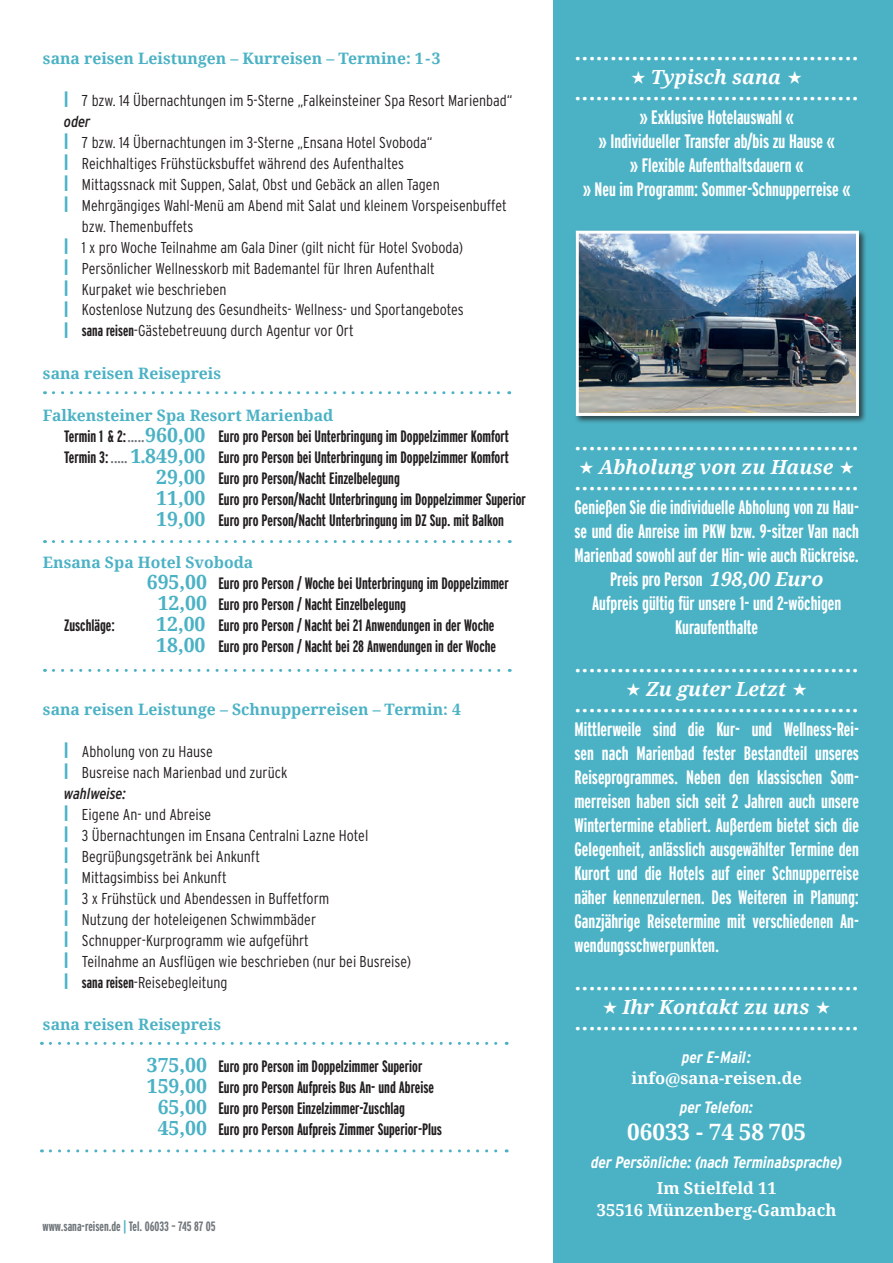
<style>
.page{position:relative;width:893px;height:1263px;background:#fff}
.page>*{position:absolute;margin:0;border:0;box-sizing:border-box;transform-origin:0 0}
.t1{font:700 22.5px "Droid Serif";color:#fff}
.t2{font:700 19.5px/24px "Interstate Compressed";color:#fff;text-align:center}
.t3{font:italic 700 19.5px "Droid Serif";color:#fff}
.t4{font:700 16.5px/21px "Interstate Compressed";color:#231f20}
.t5{font:italic 700 16.5px "Interstate Condensed";color:#fff}
.t6{font:700 16.5px/22.5px "Droid Serif";color:#fff;text-align:center}
.t7{font:300 15.75px/21px "Interstate Condensed";color:#231f20}
.t8{font:700 15.75px "Droid Serif";color:#4bb2c5}
.t9{font:italic 15.75px "Interstate Condensed";color:#231f20}
.t10{font:700 13.5px "Interstate Compressed";color:#6f757a}
.s1{font-weight:900;color:#4bb2c5}
.s2{font-family:"Interstate Compressed";font-weight:700}
.s3{color:#6f757a}
.s4{font-family:"Droid Serif";font-size:19.5px;color:#4bb2c5}
.s5{font-weight:400;font-style:italic}
.s6{color:#4bb2c5}
.s7{font-family:"Droid Serif";font-style:italic}
</style>
<div class="page">
<div style="left:553px;top:0;width:340px;height:1263px;background:#4bb2c5"></div>
<svg style="left:53px;top:391px;width:457px;height:3px"></svg>
<svg style="left:53px;top:669px;width:457px;height:3px"></svg>
<svg style="left:53px;top:540px;width:457px;height:3px"></svg>
<svg style="left:50px;top:1042px;width:457px;height:3px"></svg>
<svg style="left:50px;top:1149px;width:457px;height:3px"></svg>
<div style="left:574px;top:229px;width:293px;height:195px;background:#231f20;opacity:.75"></div>
<img style="left:580px;top:235px;width:275px;height:177px">
<div style="left:576px;top:231px;width:283px;height:185px;border:3px solid #fff"></div>
<p class="t8" style="left:43px;top:49px;width:399px">sana reisen Leistungen – Kurreisen – Termine: 1-3</p>
<p class="t7" style="left:64px;top:89px;width:450px"><span class="s1">|</span> 7 bzw. 14 Übernachtungen im 5-Sterne „Falkeinsteiner Spa Resort Marienbad“</p>
<p class="t9" style="left:64px;top:112px;width:28px">oder</p>
<p class="t7" style="left:64px;top:131px;width:370px"><span class="s1">|</span> 7 bzw. 14 Übernachtungen im 3-Sterne „Ensana Hotel Svoboda“</p>
<p class="t7" style="left:64px;top:152px;width:341px"><span class="s1">|</span> Reichhaltiges Frühstücksbuffet während des Aufenthaltes</p>
<p class="t7" style="left:64px;top:173px;width:377px"><span class="s1">|</span> Mittagssnack mit Suppen, Salat, Obst und Gebäck an allen Tagen</p>
<p class="t7" style="left:64px;top:194px;width:444px"><span class="s1">|</span> Mehrgängiges Wahl-Menü am Abend mit Salat und kleinem Vorspeisenbuffet</p>
<p class="t7" style="left:82px;top:215px;width:113px">bzw. Themenbuffets</p>
<p class="t7" style="left:64px;top:236px;width:400px"><span class="s1">|</span> 1 x pro Woche Teilnahme am Gala Diner (gilt nicht für Hotel Svoboda)</p>
<p class="t7" style="left:64px;top:257px;width:372px"><span class="s1">|</span> Persönlicher Wellnesskorb mit Bademantel für Ihren Aufenthalt</p>
<p class="t7" style="left:64px;top:278px;width:164px"><span class="s1">|</span> Kurpaket wie beschrieben</p>
<p class="t7" style="left:64px;top:299px;width:401px"><span class="s1">|</span> Kostenlose Nutzung des Gesundheits- Wellness- und Sportangebotes</p>
<p class="t7" style="left:64px;top:320px;width:291px"><span class="s1">|</span> <span class="s2">sana reisen</span>-Gästebetreuung durch Agentur vor Ort</p>
<p class="t8" style="left:43px;top:364px;width:180px">sana reisen Reisepreis</p>
<p class="t8" style="left:43px;top:406px;width:292px">Falkensteiner Spa Resort Marienbad</p>
<p class="t4" style="left:64px;top:425px;width:446px">Termin 1 &amp; 2:<span class="s3">.....</span><span class="s4">960,00</span> Euro pro Person bei Unterbringung im Doppelzimmer Komfort</p>
<p class="t4" style="left:64px;top:446px;width:446px">Termin 3: <span class="s3">.....</span> <span class="s4">1.849,00</span> Euro pro Person bei Unterbringung im Doppelzimmer Komfort</p>
<p class="t4" style="left:156px;top:467px;width:245px"><span class="s4">29,00</span> Euro pro Person/Nacht Einzelbelegung</p>
<p class="t4" style="left:156px;top:488px;width:371px"><span class="s4">11,00</span> Euro pro Person/Nacht Unterbringung im Doppelzimmer Superior</p>
<p class="t4" style="left:156px;top:509px;width:349px"><span class="s4">19,00</span> Euro pro Person/Nacht Unterbringung im DZ Sup. mit Balkon</p>
<p class="t8" style="left:43px;top:553px;width:212px">Ensana Spa Hotel Svoboda</p>
<p class="t4" style="left:158px;top:572px;width:353px;text-indent:-11px"><span class="s4">695,00</span> Euro pro Person / Woche bei Unterbringung im Doppelzimmer<br><span class="s4">12,00</span> Euro pro Person / Nacht Einzelbelegung</p>
<p class="t4" style="left:64px;top:614px;width:52px">Zuschläge:</p>
<p class="t4" style="left:156px;top:614px;width:341px"><span class="s4">12,00</span> Euro pro Person / Nacht bei 21 Anwendungen in der Woche<br><span class="s4">18,00</span> Euro pro Person / Nacht bei 28 Anwendungen in der Woche</p>
<p class="t8" style="left:43px;top:700px;width:419px">sana reisen Leistunge – Schnupperreisen – Termin: 4</p>
<p class="t7" style="left:64px;top:740px;width:348px"><span class="s1">|</span> Abholung von zu Hause<br><span class="s1">|</span> Busreise nach Marienbad und zurück<br><span class="s5">wahlweise:<br></span><span class="s1">|</span> Eigene An- und Abreise<br><span class="s1">|</span> 3 Übernachtungen im Ensana Centralni Lazne Hotel<br><span class="s1">|</span> Begrüßungsgetränk bei Ankunft<br><span class="s1">|</span> Mittagsimbiss bei Ankunft<br><span class="s1">|</span> 3 x Frühstück und Abendessen in Buffetform<br><span class="s1">|</span> Nutzung der hoteleigenen Schwimmbäder<br><span class="s1">|</span> Schnupper-Kurprogramm wie aufgeführt<br><span class="s1">|</span> Teilnahme an Ausflügen wie beschrieben (nur bei Busreise) <span class="s1">|</span> <span class="s2">sana reisen</span>-Reisebegleitung</p>
<p class="t8" style="left:43px;top:1015px;width:180px">sana reisen Reisepreis</p>
<p class="t4" style="left:147px;top:1055px;width:277px"><span class="s4">375,00</span> Euro pro Person im Doppelzimmer Superior</p>
<p class="t4" style="left:147px;top:1076px;width:289px"><span class="s4">159,00</span> Euro pro Person Aufpreis Bus An- und Abreise</p>
<p class="t4" style="left:158px;top:1097px;width:249px"><span class="s4">65,00</span> Euro pro Person Einzelzimmer-Zuschlag</p>
<p class="t4" style="left:158px;top:1118px;width:286px"><span class="s4">45,00</span> Euro pro Person Aufpreis Zimmer Superior-Plus</p>
<p class="t10" style="left:43px;top:1219px;width:175px">www.sana-reisen.de <span class="s6">|</span> Tel. 06033 – 745 87 05</p>
<h1 class="t1" style="left:574px;top:39px;width:286px">........................................</h1>
<p class="t3" style="left:651px;top:66px;width:132px">Typisch sana</p>
<h1 class="t1" style="left:574px;top:79px;width:286px">........................................</h1>
<p class="t2" style="left:583px;top:105px;width:270px">» Exklusive Hotelauswahl «<br>» Individueller Transfer ab/bis zu Hause «<br>» Flexible Aufenthaltsdauern «<br>» Neu im Programm: Sommer-Schnupperreise «</p>
<h1 class="t1" style="left:574px;top:429px;width:286px">........................................</h1>
<p class="t3" style="left:599px;top:456px;width:236px">Abholung von zu Hause</p>
<h1 class="t1" style="left:574px;top:469px;width:286px">........................................</h1>
<p class="t2" style="left:574px;top:495px;width:286px">Genießen Sie die individuelle Abholung von zu Hau&shy;se und die Anreise im PKW bzw. 9-sitzer Van nach Marienbad sowohl auf der Hin- wie auch Rückreise.<br>Preis pro Person <span class="s7">198,00 Euro<br></span>Aufpreis gültig für unsere 1- und 2-wöchigen Kuraufenthalte</p>
<h1 class="t1" style="left:574px;top:651px;width:286px">........................................</h1>
<p class="t3" style="left:646px;top:678px;width:142px">Zu guter Letzt</p>
<h1 class="t1" style="left:574px;top:691px;width:286px">........................................</h1>
<p class="t2" style="left:574px;top:717px;width:286px;text-align:justify">Mittlerweile sind die Kur- und Wellness-Rei&shy;sen nach Marienbad fester Bestandteil unseres Reiseprogrammes. Neben den klassischen Som&shy;merreisen haben sich seit 2 Jahren auch unsere Wintertermine etabliert. Außerdem bietet sich die Gelegenheit, anlässlich ausgewählter Termine den Kurort und die Hotels auf einer Schnupperreise näher kennenzulernen. Des Weiteren in Planung:<br>Ganzjährige Reisetermine mit verschiedenen An&shy;wendungsschwerpunkten.</p>
<h1 class="t1" style="left:574px;top:969px;width:286px">........................................</h1>
<p class="t3" style="left:622px;top:996px;width:188px">Ihr Kontakt zu uns</p>
<h1 class="t1" style="left:574px;top:1009px;width:286px">........................................</h1>
<p class="t5" style="left:682px;top:1048px;width:71px">per E-Mail:</p>
<p class="t6" style="left:632px;top:1067px;width:172px">info@sana-reisen.de</p>
<p class="t5" style="left:680px;top:1098px;width:75px">per Telefon:</p>
<h1 class="t1" style="left:627px;top:1119px;width:180px">06033 - 74 58 705</h1>
<p class="t5" style="left:591px;top:1153px;width:253px">der Persönliche: (nach Terminabsprache)</p>
<p class="t6" style="left:597px;top:1177px;width:241px">Im Stielfeld 11<br>35516 Münzenberg-Gambach</p>
</div>
